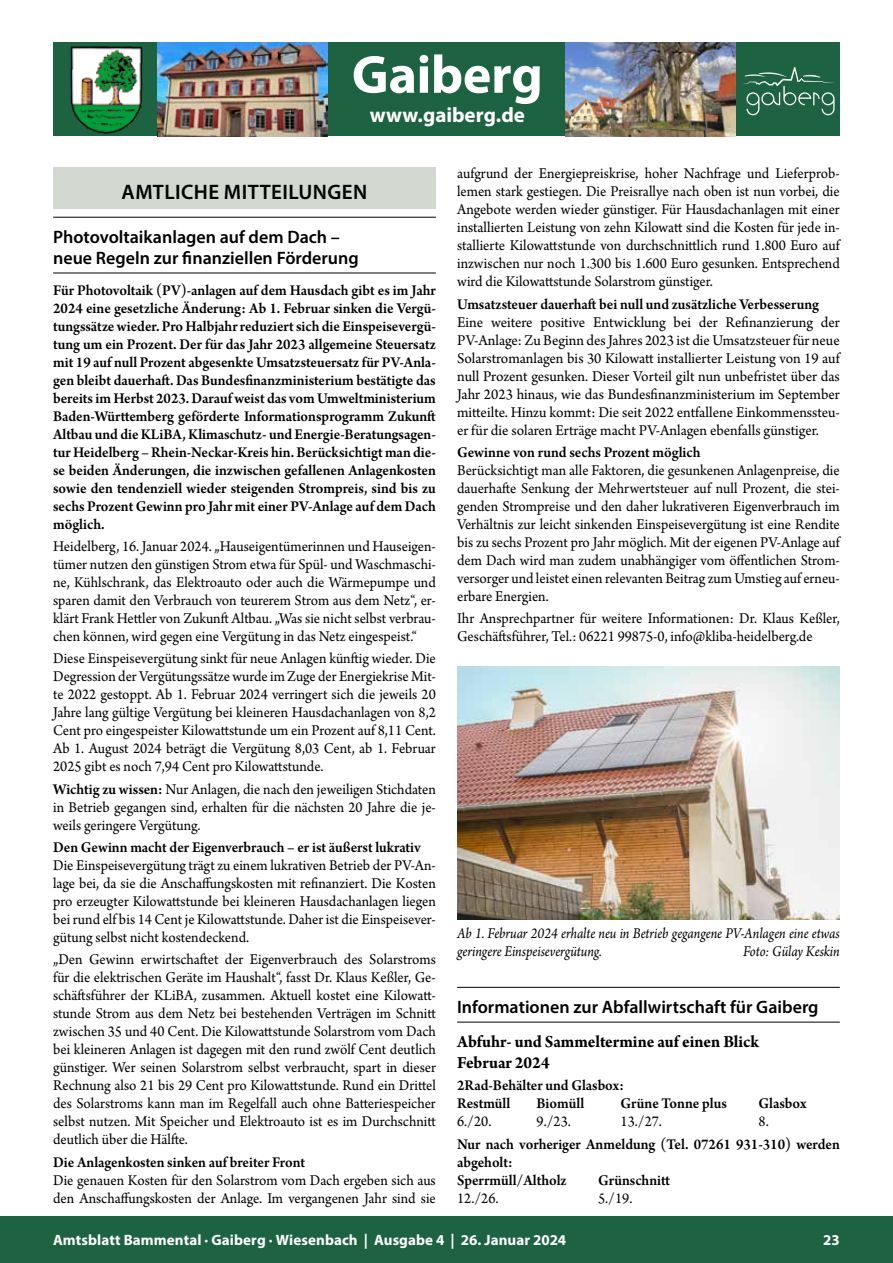
<style>
.page{position:relative;width:893px;height:1263px;background:#fff}
.page>*{position:absolute;margin:0;border:0;box-sizing:border-box;transform-origin:0 0}
.t1{font:700 54px "Myriad Pro";letter-spacing:-.005em;color:#fff}
.t2{font:600 21px "Myriad Pro";letter-spacing:.02em;color:#000}
.t3{font:700 21px "Myriad Pro";color:#fff}
.t4{font:600 18px/21px "Myriad Pro";color:#000}
.t5{font:700 18px/21px "Arno Pro";color:#000;scale:.95 1}
.t6{font:15.75px/18px "Arno Pro";color:#000;text-align:justify;scale:.95 1}
.t7{font:600 15.75px/18px "Arno Pro";color:#000;scale:.95 1}
.t8{font:15.75px/18px "Arno Pro";color:#000;text-align:justify}
.t9{font:italic 15.75px/18px "Arno Pro";letter-spacing:-.005em;color:#000;scale:.9 1}
.t10{font:700 15px "Myriad Pro";letter-spacing:.005em;color:#fff}
.s1{font-weight:600}
</style>
<div class="page">
<div style="left:0;top:1216px;width:893px;height:47px;background:#1d6342"></div>
<hr style="left:53px;top:217px;width:383px;height:1px;background:#000">
<hr style="left:53px;top:273px;width:383px;height:1px;background:#000">
<div style="left:53px;top:168px;width:383px;height:41px;background:#d2d8d0"></div>
<hr style="left:457px;top:987px;width:383px;height:1px;background:#000">
<hr style="left:457px;top:1022px;width:383px;height:1px;background:#000">
<img style="left:457px;top:667px;width:383px;height:253px">
<div style="left:53px;top:43px;width:787px;height:93px;background:#1d6342"></div>
<img style="left:157px;top:43px;width:170px;height:93px">
<img style="left:566px;top:43px;width:170px;height:93px">
<svg style="left:743px;top:67px;width:92px;height:48px"></svg>
<img style="left:70px;top:46px;width:73px;height:87px">
<h1 class="t1" style="left:352px;top:39px;width:193px">Gaiberg</h1>
<h2 class="t3" style="left:370px;top:101px;width:157px">www.gaiberg.de</h2>
<h2 class="t2" style="left:122px;top:178px;width:247px">AMTLICHE MITTEILUNGEN</h2>
<p class="t4" style="left:53px;top:226px;width:307px">Photovoltaikanlagen auf dem Dach – neue Regeln zur finanziellen Förderung</p>
<p class="t7" style="left:53px;top:282px;width:404px;text-align:justify">Für Photovoltaik (PV)-anlagen auf dem Hausdach gibt es im Jahr 2024 eine gesetzliche Änderung: Ab 1. Februar sinken die Vergü&shy;tungssätze wieder. Pro Halbjahr reduziert sich die Einspeisevergü&shy;tung um ein Prozent. Der für das Jahr 2023 allgemeine Steuersatz mit 19 auf null Prozent abgesenkte Umsatzsteuersatz für PV-Anla&shy;gen bleibt dauerhaft. Das Bundesfinanzministerium bestätigte das bereits im Herbst 2023. Darauf weist das vom Umweltministerium Baden-Württemberg geförderte Informationsprogramm Zukunft Altbau und die KLiBA, Klimaschutz- und Energie-Beratungsagen&shy;tur Heidelberg – Rhein-Neckar-Kreis hin. Berücksichtigt man die&shy;se beiden Änderungen, die inzwischen gefallenen Anlagenkosten sowie den tendenziell wieder steigenden Strompreis, sind bis zu sechs Prozent Gewinn pro Jahr mit einer PV-Anlage auf dem Dach möglich.</p>
<p class="t6" style="left:53px;top:538px;width:404px">Heidelberg, 16. Januar 2024. „Hauseigentümerinnen und Hauseigen&shy;tümer nutzen den günstigen Strom etwa für Spül- und Waschmaschi&shy;ne, Kühlschrank, das Elektroauto oder auch die Wärmepumpe und sparen damit den Verbrauch von teurerem Strom aus dem Netz“, er&shy;klärt Frank Hettler von Zukunft Altbau. „Was sie nicht selbst verbrau&shy;chen können, wird gegen eine Vergütung in das Netz eingespeist.“</p>
<p class="t6" style="left:53px;top:650px;width:404px">Diese Einspeisevergütung sinkt für neue Anlagen künftig wieder. Die Degression der Vergütungssätze wurde im Zuge der Energiekrise Mit&shy;te 2022 gestoppt. Ab 1. Februar 2024 verringert sich die jeweils 20<br>Jahre lang gültige Vergütung bei kleineren Hausdachanlagen von 8,2<br>Cent pro eingespeister Kilowattstunde um ein Prozent auf 8,11 Cent.<br>Ab 1. August 2024 beträgt die Vergütung 8,03 Cent, ab 1. Februar 2025 gibt es noch 7,94 Cent pro Kilowattstunde.</p>
<p class="t6" style="left:53px;top:781px;width:404px"><span class="s1">Wichtig zu wissen:</span> Nur Anlagen, die nach den jeweiligen Stichdaten in Betrieb gegangen sind, erhalten für die nächsten 20 Jahre die je&shy;weils geringere Vergütung.</p>
<p class="t7" style="left:53px;top:839px;width:389px">Den Gewinn macht der Eigenverbrauch – er ist äußerst lukrativ</p>
<p class="t6" style="left:53px;top:857px;width:404px">Die Einspeisevergütung trägt zu einem lukrativen Betrieb der PV-An&shy;lage bei, da sie die Anschaffungskosten mit refinanziert. Die Kosten pro erzeugter Kilowattstunde bei kleineren Hausdachanlagen liegen bei rund elf bis 14 Cent je Kilowattstunde. Daher ist die Einspeisever&shy;gütung selbst nicht kostendeckend.</p>
<p class="t6" style="left:53px;top:951px;width:404px">„Den Gewinn erwirtschaftet der Eigenverbrauch des Solarstroms für die elektrischen Geräte im Haushalt“, fasst Dr. Klaus Keßler, Ge&shy;schäftsführer der KLiBA, zusammen. Aktuell kostet eine Kilowatt&shy;stunde Strom aus dem Netz bei bestehenden Verträgen im Schnitt zwischen 35 und 40 Cent. Die Kilowattstunde Solarstrom vom Dach bei kleineren Anlagen ist dagegen mit den rund zwölf Cent deutlich günstiger. Wer seinen Solarstrom selbst verbraucht, spart in dieser Rechnung also 21 bis 29 Cent pro Kilowattstunde. Rund ein Drittel des Solarstroms kann man im Regelfall auch ohne Batteriespeicher selbst nutzen. Mit Speicher und Elektroauto ist es im Durchschnitt deutlich über die Hälfte.</p>
<p class="t7" style="left:53px;top:1153px;width:267px">Die Anlagenkosten sinken auf breiter Front</p>
<p class="t6" style="left:53px;top:1171px;width:404px">Die genauen Kosten für den Solarstrom vom Dach ergeben sich aus den Anschaffungskosten der Anlage. Im vergangenen Jahr sind sie</p>
<p class="t6" style="left:457px;top:165px;width:404px">aufgrund der Energiepreiskrise, hoher Nachfrage und Lieferprob&shy;lemen stark gestiegen. Die Preisrallye nach oben ist nun vorbei, die Angebote werden wieder günstiger. Für Hausdachanlagen mit einer installierten Leistung von zehn Kilowatt sind die Kosten für jede in&shy;stallierte Kilowattstunde von durchschnittlich rund 1.800 Euro auf inzwischen nur noch 1.300 bis 1.600 Euro gesunken. Entsprechend wird die Kilowattstunde Solarstrom günstiger.</p>
<p class="t7" style="left:457px;top:296px;width:382px">Umsatzsteuer dauerhaft bei null und zusätzliche Verbesserung</p>
<p class="t8" style="left:457px;top:314px;width:384px">Eine weitere positive Entwicklung bei der Refinanzierung der PV-Anlage: Zu Beginn des Jahres 2023 ist die Umsatzsteuer für neue Solarstromanlagen bis 30 Kilowatt installierter Leistung von 19 auf null Prozent gesunken. Dieser Vorteil gilt nun unbefristet über das Jahr 2023 hinaus, wie das Bundesfinanzministerium im September mitteilte. Hinzu kommt: Die seit 2022 entfallene Einkommenssteu&shy;er für die solaren Erträge macht PV-Anlagen ebenfalls günstiger.</p>
<p class="t7" style="left:457px;top:444px;width:258px">Gewinne von rund sechs Prozent möglich</p>
<p class="t6" style="left:457px;top:462px;width:404px">Berücksichtigt man alle Faktoren, die gesunkenen Anlagenpreise, die dauerhafte Senkung der Mehrwertsteuer auf null Prozent, die stei&shy;genden Strompreise und den daher lukrativeren Eigenverbrauch im Verhältnis zur leicht sinkenden Einspeisevergütung ist eine Rendite bis zu sechs Prozent pro Jahr möglich. Mit der eigenen PV-Anlage auf dem Dach wird man zudem unabhängiger vom öffentlichen Strom&shy;versorger und leistet einen relevanten Beitrag zum Umstieg auf erneu&shy;erbare Energien.</p>
<p class="t6" style="left:457px;top:610px;width:404px">Ihr Ansprechpartner für weitere Informationen: Dr. Klaus Keßler,<br>Geschäftsführer, Tel.: 06221 99875-0, info@kliba-heidelberg.de</p>
<p class="t9" style="left:457px;top:925px;width:427px">Ab 1. Februar 2024 erhalte neu in Betrieb gegangene PV-Anlagen eine etwas geringere Einspeisevergütung.</p>
<p class="t9" style="left:743px;top:943px;width:109px">Foto: Gülay Keskin</p>
<p class="t4" style="left:457px;top:996px;width:363px">Informationen zur Abfallwirtschaft für Gaiberg</p>
<p class="t5" style="left:457px;top:1032px;width:319px">Abfuhr- und Sammeltermine auf einen Blick<br>Februar 2024</p>
<p class="t7" style="left:457px;top:1077px;width:177px">2Rad-Behälter und Glasbox:<br>Restmüll</p>
<p class="t7" style="left:537px;top:1095px;width:52px">Biomüll</p>
<p class="t7" style="left:621px;top:1095px;width:113px">Grüne Tonne plus</p>
<p class="t7" style="left:759px;top:1095px;width:52px">Glasbox</p>
<p class="t6" style="left:457px;top:1113px;width:38px">6./20.</p>
<p class="t6" style="left:537px;top:1113px;width:38px">9./23.</p>
<p class="t6" style="left:621px;top:1113px;width:45px">13./27.</p>
<p class="t6" style="left:759px;top:1113px;width:12px">8.</p>
<p class="t7" style="left:457px;top:1135px;width:404px">Nur nach vorheriger Anmeldung (Tel. 07261 931-310) werden abgeholt:<br>Sperrmüll/Altholz</p>
<p class="t7" style="left:598px;top:1171px;width:77px">Grünschnitt</p>
<p class="t6" style="left:457px;top:1189px;width:45px">12./26.</p>
<p class="t6" style="left:598px;top:1189px;width:38px">5./19.</p>
<p class="t10" style="left:53px;top:1230px;width:515px">Amtsblatt Bammental · Gaiberg · Wiesenbach | Ausgabe 4 | 26. Januar 2024</p>
<p class="t10" style="left:823px;top:1230px;width:18px">23</p>
</div>
